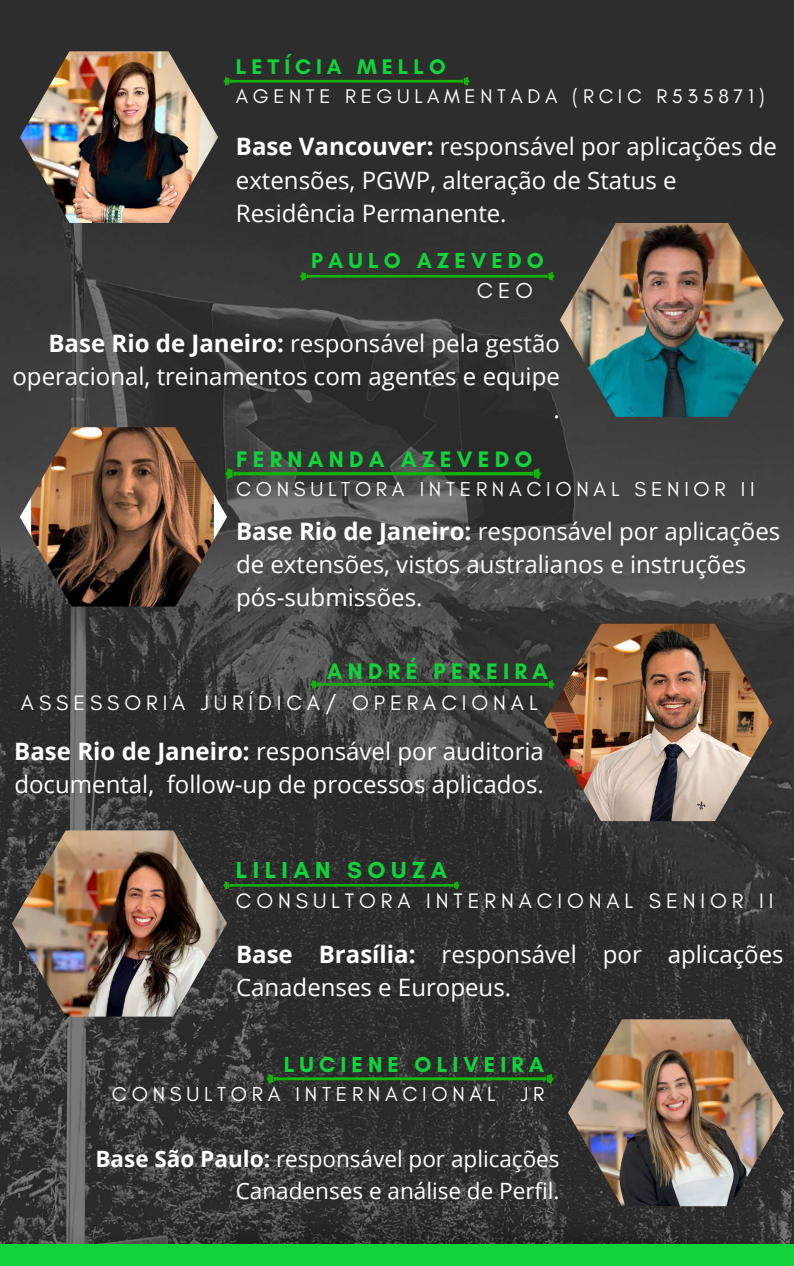
<style>
.page{position:relative;width:794px;height:1266px;background:#fff}
.page>*{position:absolute;margin:0;border:0;box-sizing:border-box;transform-origin:0 0}
.t1{font:24px/33.2px "Open Sans";color:#fff}
.t2{font:700 23.55px "Glacial Indifference";letter-spacing:.23em;color:#0ed43a}
.t3{font:700 22.8px "Glacial Indifference";letter-spacing:.23em;color:#0ed43a}
.t4{font:22.5px/31.5px "Open Sans";color:#fff;text-align:right}
.t5{font:700 22.05px "Glacial Indifference";letter-spacing:.23em;color:#0ed43a}
.t6{font:22.05px "Glacial Indifference";color:#fff}
.t7{font:700 21.6px "Glacial Indifference";letter-spacing:.23em;color:#0ed43a}
.t8{font:21.3px "Glacial Indifference";letter-spacing:.23em;color:#fff}
.t9{font:20.55px "Glacial Indifference";letter-spacing:.23em;color:#fff}
.t10{font:20.1px "Glacial Indifference";letter-spacing:.23em;color:#fff}
.s1{font-weight:700}
</style>
<div class="page">
<img style="left:0;top:0;width:793px;height:1167px">
<img style="left:20px;top:51px;width:198px;height:172px">
<img style="left:559px;top:223px;width:224px;height:194px">
<img style="left:20px;top:427px;width:207px;height:179px">
<img style="left:543px;top:624px;width:228px;height:197px">
<img style="left:12px;top:830px;width:215px;height:186px">
<img style="left:567px;top:1019px;width:216px;height:148px">
<img style="left:0;top:1167px;width:793px;height:77px">
<div style="left:0;top:1244px;width:793px;height:22px;background:#0ed43a"></div>
<svg style="left:266px;top:1073px;width:287px;height:11px;background:#275522"></svg>
<svg style="left:223px;top:881px;width:237px;height:8px;background:#23591e"></svg>
<svg style="left:310px;top:680px;width:244px;height:9px;background:#30632b"></svg>
<svg style="left:224px;top:468px;width:317px;height:11px;background:#2c6027"></svg>
<svg style="left:299px;top:272px;width:255px;height:9px;background:#285b24"></svg>
<svg style="left:223px;top:77px;width:247px;height:9px;background:#24561f"></svg>
<p class="t7" style="left:236px;top:54px;width:211px">LETÍCIA MELLO</p>
<p class="t10" style="left:236px;top:84px;width:530px">AGENTE REGULAMENTADA (RCIC R535871)</p>
<p class="t1" style="left:236px;top:129px;width:542px"><span class="s1">Base Vancouver:</span> responsável por aplicações de extensões, PGWP, alteração de Status e<br>Residência Permanente.</p>
<p class="t5" style="left:311px;top:247px;width:234px">PAULO AZEVEDO</p>
<p class="t6" style="left:476px;top:277px;width:57px">CEO</p>
<p class="t1" style="left:12px;top:326px;width:548px;text-align:right"><span class="s1">Base Rio de Janeiro:</span> responsável pela gestão operacional, treinamentos com agentes e equipe .</p>
<p class="t3" style="left:236px;top:445px;width:297px">FERNANDA AZEVEDO</p>
<p class="t9" style="left:236px;top:477px;width:520px">CONSULTORA INTERNACIONAL SENIOR II</p>
<p class="t1" style="left:236px;top:514px;width:545px"><span class="s1">Base Rio de Janeiro:</span> responsável por aplicações de extensões, vistos australianos e instruções pós-submissões.</p>
<p class="t3" style="left:327px;top:657px;width:222px">ANDRÉ PEREIRA</p>
<p class="t8" style="left:21px;top:689px;width:518px">ASSESSORIA JURÍDICA/ OPERACIONAL</p>
<p class="t1" style="left:14px;top:734px;width:531px"><span class="s1">Base Rio de Janeiro:</span> responsável por auditoria documental, follow-up de processos aplicados.</p>
<p class="t2" style="left:236px;top:855px;width:212px">LILIAN SOUZA</p>
<p class="t8" style="left:236px;top:888px;width:538px">CONSULTORA INTERNACIONAL SENIOR II</p>
<p class="t1" style="left:236px;top:936px;width:549px"><span class="s1">Base Brasília:</span> responsável por aplicações<br>Canadenses e Europeus.</p>
<p class="t5" style="left:283px;top:1051px;width:261px">LUCIENE OLIVEIRA</p>
<p class="t9" style="left:112px;top:1081px;width:433px">CONSULTORA INTERNACIONAL JR</p>
<p class="t4" style="left:95px;top:1142px;width:465px"><span class="s1">Base São Paulo:</span> responsável por aplicações<br>Canadenses e análise de Perfil.</p>
</div>
